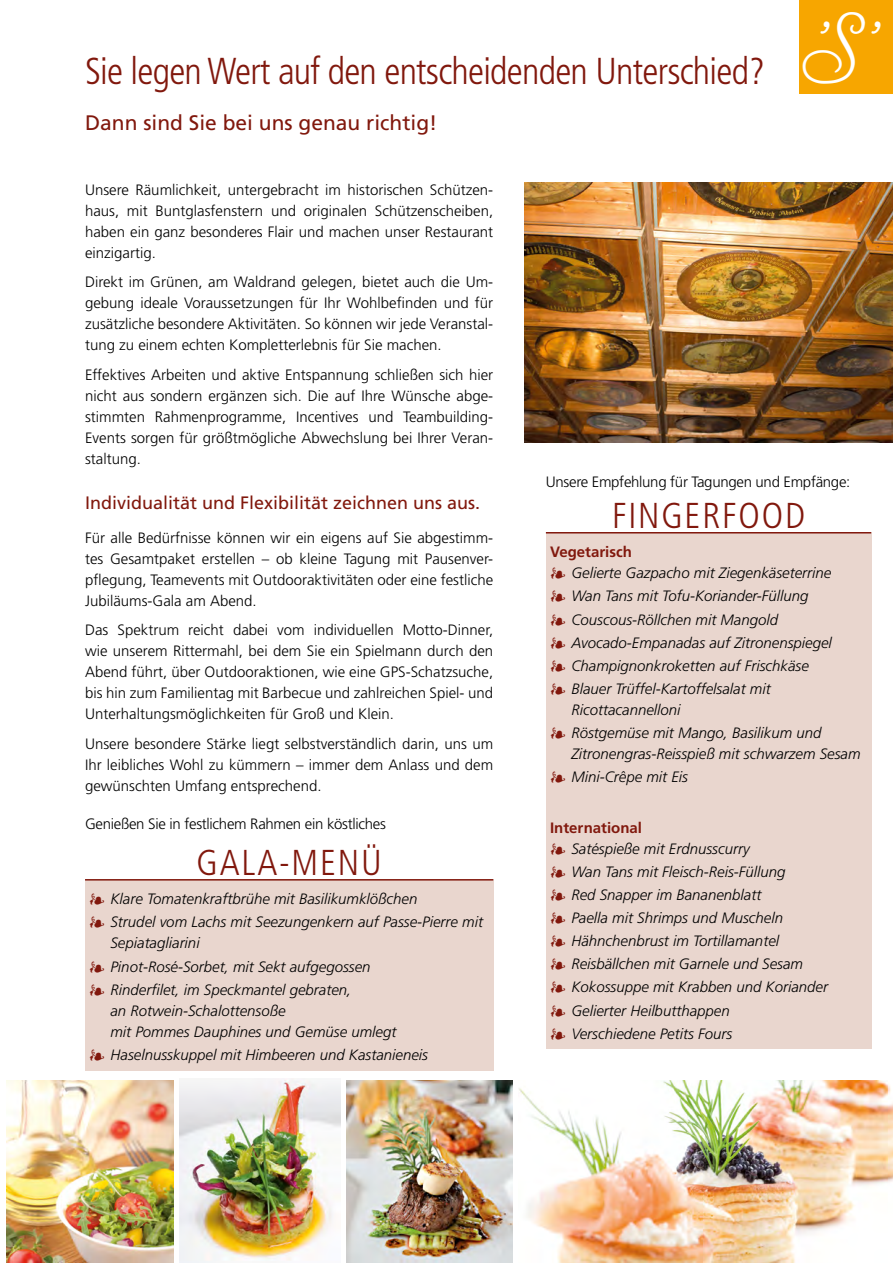
<style>
.page{position:relative;width:893px;height:1263px;background:#fff}
.page>*{position:absolute;margin:0;border:0;box-sizing:border-box;transform-origin:0 0}
.Tage{font:49.5px "Tagettes";color:#fff}
.Ü{font:300 condensed 37.5px "Frutiger";letter-spacing:-.02em;color:#81180d}
.ZÜ2_mit_Linie{font:300 condensed 36px "Frutiger";letter-spacing:.05em;color:#81180d}
.Text{font:300 condensed 36px "Frutiger";letter-spacing:.05em;color:#81180d}
.ZÜ{font:21px "Frutiger";color:#81180d}
.ZÜ-2{font:18px "Frutiger";color:#81180d}
.Text-2{font:300 15px/21px "Frutiger";color:#000;text-align:justify}
.Text_kursiv_zentrier{font:italic 300 15px/21px "Frutiger";color:#000}
.Text-3{font:300 15px "Frutiger";letter-spacing:-.02em;color:#000}
.Text-4{font:700 15px "Frutiger";color:#81180d}
.s1{font-family:"Minion Pro";font-weight:700;font-style:normal;font-stretch:condensed;color:#81180d}
</style>
<div class="page">
<img style="left:524px;top:183px;width:369px;height:260px">
<img style="left:347px;top:1080px;width:165px;height:183px">
<img style="left:180px;top:1078px;width:161px;height:185px">
<img style="left:6px;top:1080px;width:167px;height:183px">
<div style="left:546px;top:532px;width:325px;height:516px;background:#e9d6ce"></div>
<hr style="left:546px;top:532px;width:325px;height:1px;background:#81180d">
<div style="left:85px;top:879px;width:408px;height:191px;background:#e9d6ce"></div>
<hr style="left:85px;top:879px;width:408px;height:1px;background:#81180d">
<img style="left:519px;top:1080px;width:374px;height:183px">
<div style="left:799px;top:0;width:94px;height:94px;background:#f7a600"></div>
<p class="Ü" style="left:85px;top:50px;width:681px">Sie legen Wert auf den entscheidenden Unterschied?</p>
<p class="ZÜ" style="left:85px;top:110px;width:354px">Dann sind Sie bei uns genau richtig!</p>
<p class="Tage" style="left:797px;top:24px;width:89px">S’ ’</p>
<p class="Text-2" style="left:85px;top:179px;width:410px">Unsere Räumlichkeit, untergebracht im historischen Schützen&shy;haus, mit Buntglasfenstern und originalen Schützenscheiben, haben ein ganz besonderes Flair und machen unser Restaurant einzigartig.</p>
<p class="Text-2" style="left:85px;top:271px;width:410px">Direkt im Grünen, am Waldrand gelegen, bietet auch die Um&shy;gebung ideale Voraussetzungen für Ihr Wohlbefinden und für zusätzliche besondere Aktivitäten. So können wir jede Veranstal&shy;tung zu einem echten Kompletterlebnis für Sie machen.</p>
<p class="Text-2" style="left:85px;top:364px;width:410px">Effektives Arbeiten und aktive Entspannung schließen sich hier nicht aus sondern ergänzen sich. Die auf Ihre Wünsche abge&shy;stimmten Rahmenprogramme, Incentives und Teambuilding-Events sorgen für größtmögliche Abwechslung bei Ihrer Veran&shy;staltung.</p>
<p class="ZÜ-2" style="left:85px;top:492px;width:397px">Individualität und Flexibilität zeichnen uns aus.</p>
<p class="Text-2" style="left:85px;top:527px;width:410px">Für alle Bedürfnisse können wir ein eigens auf Sie abgestimm&shy;tes Gesamtpaket erstellen – ob kleine Tagung mit Pausenver&shy;pflegung, Teamevents mit Outdooraktivitäten oder eine festliche Jubiläums-Gala am Abend.</p>
<p class="Text-2" style="left:85px;top:619px;width:410px">Das Spektrum reicht dabei vom individuellen Motto-Dinner, wie unserem Rittermahl, bei dem Sie ein Spielmann durch den Abend führt, über Outdooraktionen, wie eine GPS-Schatzsuche, bis hin zum Familientag mit Barbecue und zahlreichen Spiel- und Unterhaltungsmöglichkeiten für Groß und Klein.</p>
<p class="Text-2" style="left:85px;top:733px;width:410px">Unsere besondere Stärke liegt selbstverständlich darin, uns um Ihr leibliches Wohl zu kümmern – immer dem Anlass und dem gewünschten Umfang entsprechend.</p>
<p class="Text-3" style="left:85px;top:816px;width:302px">Genießen Sie in festlichem Rahmen ein köstliches</p>
<p class="Text" style="left:197px;top:842px;width:187px">GALA-MENÜ</p>
<p class="Text_kursiv_zentrier" style="left:89px;top:888px;width:330px"><span class="s1">❧</span> Klare Tomatenkraftbrühe mit Basilikumklößchen</p>
<p class="Text_kursiv_zentrier" style="left:110px;top:912px;width:374px;text-indent:-21px"><span class="s1">❧</span> Strudel vom Lachs mit Seezungenkern auf Passe-Pierre mit<br>Sepiatagliarini</p>
<p class="Text_kursiv_zentrier" style="left:89px;top:956px;width:283px"><span class="s1">❧</span> Pinot-Rosé-Sorbet, mit Sekt aufgegossen</p>
<p class="Text_kursiv_zentrier" style="left:110px;top:979px;width:287px;text-indent:-21px"><span class="s1">❧</span> Rinderfilet, im Speckmantel gebraten,<br>an Rotwein-Schalottensoße<br>mit Pommes Dauphines und Gemüse umlegt</p>
<p class="Text_kursiv_zentrier" style="left:89px;top:1044px;width:340px"><span class="s1">❧</span> Haselnusskuppel mit Himbeeren und Kastanieneis</p>
<p class="Text-3" style="left:546px;top:473px;width:306px">Unsere Empfehlung für Tagungen und Empfänge:</p>
<p class="ZÜ2_mit_Linie" style="left:612px;top:495px;width:194px">FINGERFOOD</p>
<p class="Text-4" style="left:550px;top:543px;width:83px">Vegetarisch</p>
<p class="Text_kursiv_zentrier" style="left:550px;top:562px;width:283px"><span class="s1">❧</span> Gelierte Gazpacho mit Ziegenkäseterrine</p>
<p class="Text_kursiv_zentrier" style="left:550px;top:586px;width:260px"><span class="s1">❧</span> Wan Tans mit Tofu-Koriander-Füllung</p>
<p class="Text_kursiv_zentrier" style="left:550px;top:609px;width:229px"><span class="s1">❧</span> Couscous-Röllchen mit Mangold</p>
<p class="Text_kursiv_zentrier" style="left:550px;top:632px;width:283px"><span class="s1">❧</span> Avocado-Empanadas auf Zitronenspiegel</p>
<p class="Text_kursiv_zentrier" style="left:550px;top:655px;width:260px"><span class="s1">❧</span> Champignonkroketten auf Frischkäse</p>
<p class="Text_kursiv_zentrier" style="left:571px;top:678px;width:201px;text-indent:-21px"><span class="s1">❧</span> Blauer Trüffel-Kartoffelsalat mit<br>Ricottacannelloni</p>
<p class="Text_kursiv_zentrier" style="left:571px;top:722px;width:291px;text-indent:-21px"><span class="s1">❧</span> Röstgemüse mit Mango, Basilikum und<br>Zitronengras-Reisspieß mit schwarzem Sesam</p>
<p class="Text_kursiv_zentrier" style="left:550px;top:766px;width:139px"><span class="s1">❧</span> Mini-Crêpe mit Eis</p>
<p class="Text-4" style="left:550px;top:819px;width:93px">International</p>
<p class="Text_kursiv_zentrier" style="left:550px;top:838px;width:201px"><span class="s1">❧</span> Satéspieße mit Erdnusscurry</p>
<p class="Text_kursiv_zentrier" style="left:550px;top:861px;width:237px"><span class="s1">❧</span> Wan Tans mit Fleisch-Reis-Füllung</p>
<p class="Text_kursiv_zentrier" style="left:550px;top:884px;width:213px"><span class="s1">❧</span> Red Snapper im Bananenblatt</p>
<p class="Text_kursiv_zentrier" style="left:550px;top:907px;width:234px"><span class="s1">❧</span> Paella mit Shrimps und Muscheln</p>
<p class="Text_kursiv_zentrier" style="left:550px;top:930px;width:230px"><span class="s1">❧</span> Hähnchenbrust im Tortillamantel</p>
<p class="Text_kursiv_zentrier" style="left:550px;top:953px;width:254px"><span class="s1">❧</span> Reisbällchen mit Garnele und Sesam</p>
<p class="Text_kursiv_zentrier" style="left:550px;top:977px;width:279px"><span class="s1">❧</span> Kokossuppe mit Krabben und Koriander</p>
<p class="Text_kursiv_zentrier" style="left:550px;top:1000px;width:181px"><span class="s1">❧</span> Gelierter Heilbutthappen</p>
<p class="Text_kursiv_zentrier" style="left:550px;top:1023px;width:184px"><span class="s1">❧</span> Verschiedene Petits Fours</p>
</div>
